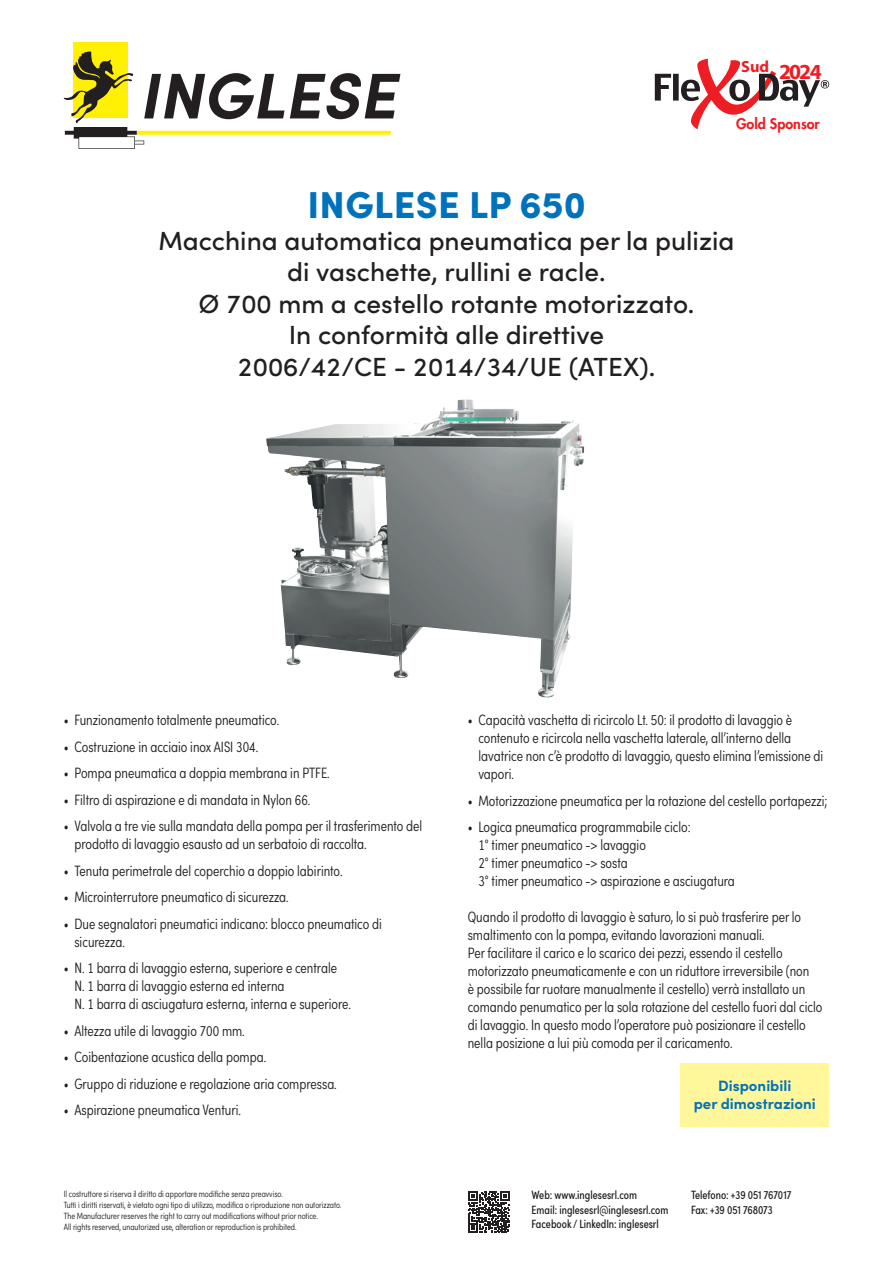
<style>
.page{position:relative;width:893px;height:1263px;background:#fff}
.page>*{position:absolute;margin:0;border:0;box-sizing:border-box;transform-origin:0 0}
.t1{font:900 37.5px "Sofia Pro";letter-spacing:.01em;color:#0072bc}
.t2{font:500 26.25px/31.5px "Sofia Pro";color:#231f20;text-align:center}
.t3{font:700 21.6px "Myriad Pro";color:#ee1d23}
.t4{font:700 16.2px "Myriad Pro";color:#ee1d23}
.t5{font:300 15px/18px "Sofia Pro Condensed";color:#231f20}
.t6{font:700 15px/18px "Sofia Pro";color:#0072bc;text-align:center}
.t7{font:800 14.25px "Futura Std";color:#ee1d23}
.t8{font:12px/14.4px "Sofia Pro Condensed";color:#231f20}
.t9{font:300 9px/10.8px "Sofia Pro Condensed";color:#231f20}
</style>
<div class="page">
<div style="left:73px;top:43px;width:55px;height:75px;background:#fff101"></div>
<svg style="left:64px;top:51px;width:336px;height:98px"></svg>
<svg style="left:468px;top:1191px;width:42px;height:42px"></svg>
<svg style="left:655px;top:59px;width:174px;height:70px"></svg>
<img style="left:266px;top:400px;width:318px;height:297px">
<div style="left:680px;top:1063px;width:149px;height:64px;background:#fff79a"></div>
<p class="t4" style="left:741px;top:57px;width:29px">Sud</p>
<h3 class="t3" style="left:779px;top:59px;width:44px">2024</h3>
<p class="t7" style="left:736px;top:115px;width:85px">Gold Sponsor</p>
<h1 class="t1" style="left:307px;top:176px;width:280px">INGLESE LP 650</h1>
<h2 class="t2" style="left:158px;top:223px;width:578px">Macchina automatica pneumatica per la pulizia di vaschette, rullini e racle.<br>Ø 700 mm a cestello rotante motorizzato.<br>In conformità alle direttive<br>2006/42/CE - 2014/34/UE (ATEX).</h2>
<p class="t5" style="left:64px;top:710px;width:217px">• Funzionamento totalmente pneumatico.</p>
<p class="t5" style="left:64px;top:737px;width:196px">• Costruzione in acciaio inox AISI 304.</p>
<p class="t5" style="left:64px;top:763px;width:267px">• Pompa pneumatica a doppia membrana in PTFE.</p>
<p class="t5" style="left:64px;top:790px;width:248px">• Filtro di aspirazione e di mandata in Nylon 66.</p>
<p class="t5" style="left:74px;top:816px;width:349px;text-indent:-11px">• Valvola a tre vie sulla mandata della pompa per il trasferimento del prodotto di lavaggio esausto ad un serbatoio di raccolta.</p>
<p class="t5" style="left:64px;top:861px;width:280px">• Tenuta perimetrale del coperchio a doppio labirinto.</p>
<p class="t5" style="left:64px;top:887px;width:226px">• Microinterrutore pneumatico di sicurezza.</p>
<p class="t5" style="left:74px;top:914px;width:309px;text-indent:-11px">• Due segnalatori pneumatici indicano: blocco pneumatico di sicurezza.</p>
<p class="t5" style="left:74px;top:958px;width:278px;text-indent:-11px">• N. 1 barra di lavaggio esterna, superiore e centrale<br>N. 1 barra di lavaggio esterna ed interna<br>N. 1 barra di asciugatura esterna, interna e superiore.</p>
<p class="t5" style="left:64px;top:1021px;width:183px">• Altezza utile di lavaggio 700 mm.</p>
<p class="t5" style="left:64px;top:1047px;width:204px">• Coibentazione acustica della pompa.</p>
<p class="t5" style="left:64px;top:1074px;width:275px">• Gruppo di riduzione e regolazione aria compressa.</p>
<p class="t5" style="left:64px;top:1100px;width:179px">• Aspirazione pneumatica Venturi.</p>
<p class="t5" style="left:478px;top:710px;width:346px;text-indent:-11px">• Capacità vaschetta di ricircolo Lt. 50: il prodotto di lavaggio è contenuto e ricircola nella vaschetta laterale, all’interno della lavatrice non c’è prodotto di lavaggio, questo elimina l’emissione di vapori.</p>
<p class="t5" style="left:468px;top:791px;width:361px">• Motorizzazione pneumatica per la rotazione del cestello portapezzi;</p>
<p class="t5" style="left:478px;top:817px;width:258px;text-indent:-11px">• Logica pneumatica programmabile ciclo:<br>1° timer pneumatico -&gt; lavaggio<br>2° timer pneumatico -&gt; sosta<br>3° timer pneumatico -&gt; aspirazione e asciugatura</p>
<p class="t5" style="left:468px;top:907px;width:356px">Quando il prodotto di lavaggio è saturo, lo si può trasferire per lo smaltimento con la pompa, evitando lavorazioni manuali.<br>Per facilitare il carico e lo scarico dei pezzi, essendo il cestello motorizzato pneumaticamente e con un riduttore irreversibile (non<br>è possibile far ruotare manualmente il cestello) verrà installato un comando penumatico per la sola rotazione del cestello fuori dal ciclo di lavaggio. In questo modo l’operatore può posizionare il cestello nella posizione a lui più comoda per il caricamento.</p>
<p class="t6" style="left:694px;top:1076px;width:124px">Disponibili<br>per dimostrazioni</p>
<p class="t9" style="left:64px;top:1188px;width:279px">Il costruttore si riserva il diritto di apportare modifiche senza preavviso.<br>Tutti i diritti riservati, è vietato ogni tipo di utilizzo, modifica o riproduzione non autorizzato.<br>The Manufacturer reserves the right to carry out modifications without prior notice.<br>All rights reserved, unautorized use, alteration or reproduction is prohibited.</p>
<p class="t8" style="left:531px;top:1187px;width:138px">Web: www.inglesesrl.com<br>Email: inglesesrl@inglesesrl.com<br>Facebook / LinkedIn: inglesesrl</p>
<p class="t8" style="left:691px;top:1187px;width:102px">Telefono: +39 051 767017<br>Fax: +39 051 768073</p>
</div>
